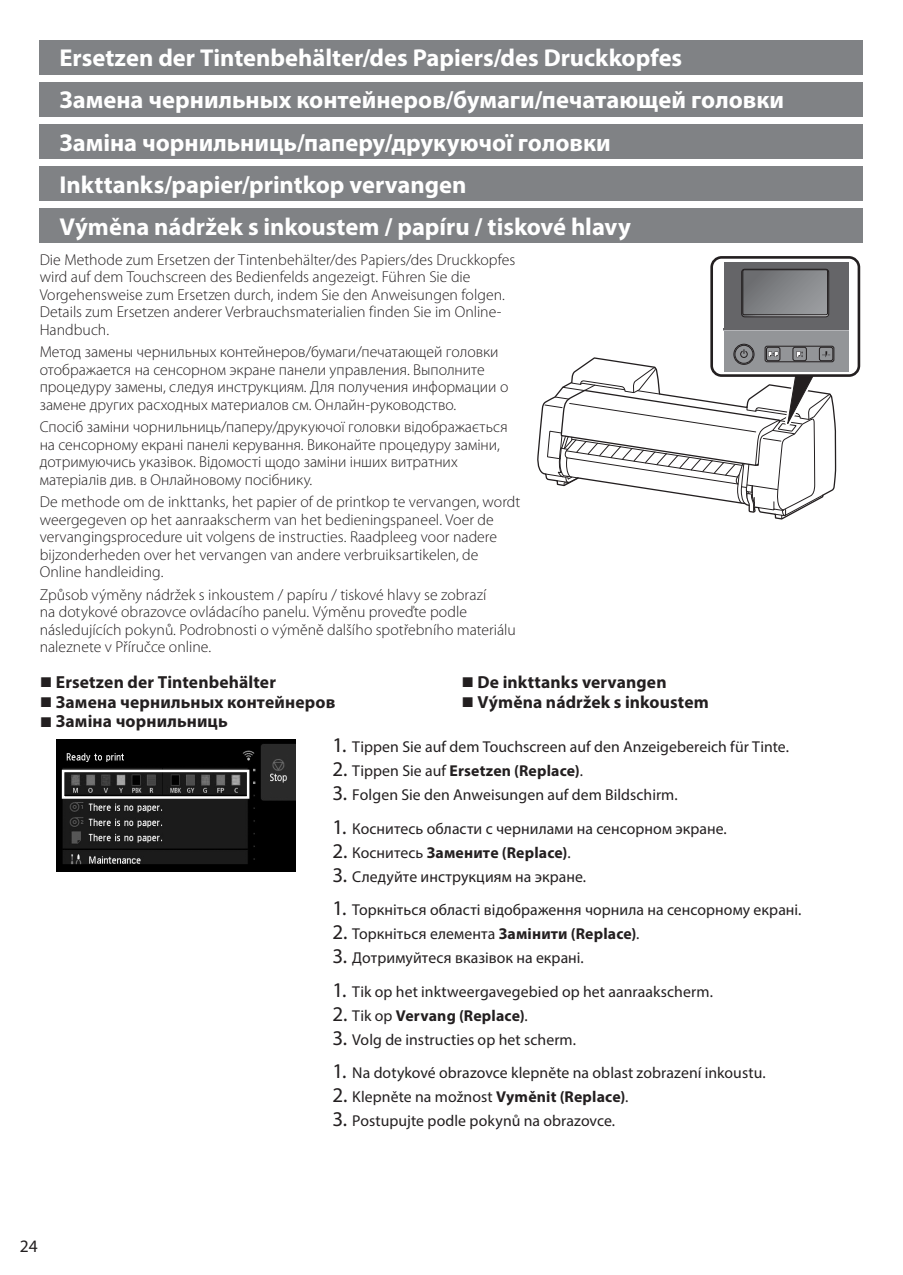
<style>
.page{position:relative;width:903px;height:1275px;background:#fff}
.page>*{position:absolute;margin:0;border:0;box-sizing:border-box;transform-origin:0 0}
.t1{font:700 24.5px/42.2px "Myriad Pro";color:#fff}
.t2{font:700 17.5px "Myriad Pro";letter-spacing:.01em;color:#231f20}
.t3{font:17.5px "Myriad Pro";color:#231f20}
.t4{font:300 15.75px/17.5px "Myriad Pro";color:#231f20}
.t5{font:15.75px "Myriad Pro";letter-spacing:.005em;color:#231f20}
.t6{font:700 15.75px "Myriad Pro";letter-spacing:.01em;color:#231f20}
.s1{font-family:"Arial";font-size:21px}
.s2{font-size:21px}
.s3{font-weight:400;font-size:21px}
.s4{font-weight:400}
.s5{font-weight:700}
</style>
<div class="page">
<div style="left:40px;top:40px;width:823px;height:34px;background:#808285"></div>
<div style="left:40px;top:82px;width:823px;height:35px;background:#808285"></div>
<div style="left:40px;top:166px;width:823px;height:35px;background:#808285"></div>
<div style="left:40px;top:208px;width:823px;height:35px;background:#808285"></div>
<img style="left:57px;top:739px;width:238px;height:132px">
<div style="left:62px;top:770px;width:187px;height:29px;border:2px solid #fff"></div>
<svg style="left:544px;top:260px;width:317px;height:259px"></svg>
<div style="left:710px;top:256px;width:150px;height:121px;border:3px solid #231f20;border-radius:10px"></div>
<div style="left:40px;top:124px;width:823px;height:35px;background:#808285"></div>
<h1 class="t1" style="left:60px;top:36px;width:726px">Ersetzen der Tintenbehälter/des Papiers/des Druckkopfes<br>Замена чернильных контейнеров/бумаги/печатающей головки</h1>
<h1 class="t1" style="left:60px;top:120px;width:553px">Заміна чорнильниць/паперу/друкуючої головки</h1>
<h1 class="t1" style="left:60px;top:163px;width:573px">Inkttanks/papier/printkop vervangen<br>Výměna nádržek s inkoustem / papíru / tiskové hlavy</h1>
<p class="t4" style="left:40px;top:251px;width:477px">Die Methode zum Ersetzen der Tintenbehälter/des Papiers/des Druckkopfes wird auf dem Touchscreen des Bedienfelds angezeigt. Führen Sie die Vorgehensweise zum Ersetzen durch, indem Sie den Anweisungen folgen.<br>Details zum Ersetzen anderer Verbrauchsmaterialien finden Sie im Online-Handbuch.</p>
<p class="t4" style="left:40px;top:344px;width:470px">Метод замены чернильных контейнеров/бумаги/печатающей головки отображается на сенсорном экране панели управления. Выполните процедуру замены, следуя инструкциям. Для получения информации о замене других расходных материалов см. Онлайн-руководство.</p>
<p class="t4" style="left:40px;top:418px;width:469px">Спосіб заміни чорнильниць/паперу/друкуючої головки відображається на сенсорному екрані панелі керування. Виконайте процедуру заміни, дотримуючись указівок. Відомості щодо заміни інших витратних матеріалів див. в Онлайновому посібнику.</p>
<p class="t4" style="left:40px;top:493px;width:482px">De methode om de inkttanks, het papier of de printkop te vervangen, wordt weergegeven op het aanraakscherm van het bedieningspaneel. Voer de vervangingsprocedure uit volgens de instructies. Raadpleeg voor nadere bijzonderheden over het vervangen van andere verbruiksartikelen, de Online handleiding.</p>
<p class="t4" style="left:40px;top:586px;width:478px">Způsob výměny nádržek s inkoustem / papíru / tiskové hlavy se zobrazí<br>na dotykové obrazovce ovládacího panelu. Výměnu proveďte podle následujících pokynů. Podrobnosti o výměně dalšího spotřebního materiálu naleznete v Příručce online.</p>
<p class="t2" style="left:40px;top:671px;width:238px"><span class="s1">■</span> Ersetzen der Tintenbehälter</p>
<p class="t2" style="left:40px;top:691px;width:297px"><span class="s1">■</span> Замена чернильных контейнеров</p>
<p class="t2" style="left:461px;top:671px;width:207px"><span class="s1">■</span> De inkttanks vervangen</p>
<p class="t2" style="left:461px;top:691px;width:249px"><span class="s1">■</span> Výměna nádržek s inkoustem</p>
<p class="t5" style="left:332px;top:737px;width:458px"><span class="s2">1.</span> Tippen Sie auf dem Touchscreen auf den Anzeigebereich für Tinte.</p>
<p class="t6" style="left:332px;top:761px;width:252px"><span class="s3">2.</span> <span class="s4">Tippen Sie auf</span> Ersetzen (Replace)<span class="s4">.</span></p>
<p class="t5" style="left:332px;top:785px;width:347px"><span class="s2">3.</span> Folgen Sie den Anweisungen auf dem Bildschirm.</p>
<p class="t5" style="left:332px;top:819px;width:396px"><span class="s2">1.</span> Коснитесь области с чернилами на сенсорном экране.</p>
<p class="t6" style="left:332px;top:842px;width:240px"><span class="s3">2.</span> <span class="s4">Коснитесь</span> Замените (Replace)<span class="s4">.</span></p>
<p class="t5" style="left:332px;top:867px;width:255px"><span class="s2">3.</span> Следуйте инструкциям на экране.</p>
<p class="t5" style="left:332px;top:900px;width:470px"><span class="s2">1.</span> Торкніться області відображення чорнила на сенсорному екрані.</p>
<p class="t5" style="left:332px;top:924px;width:309px"><span class="s2">2.</span> Торкніться елемента <span class="s5">Замінити (Replace)</span>.</p>
<p class="t5" style="left:332px;top:948px;width:253px"><span class="s2">3.</span> Дотримуйтеся вказівок на екрані.</p>
<p class="t5" style="left:332px;top:982px;width:382px"><span class="s2">1.</span> Tik op het inktweergavegebied op het aanraakscherm.</p>
<p class="t6" style="left:332px;top:1005px;width:197px"><span class="s3">2.</span> <span class="s4">Tik op</span> Vervang (Replace)<span class="s4">.</span></p>
<p class="t5" style="left:332px;top:1030px;width:245px"><span class="s2">3.</span> Volg de instructies op het scherm.</p>
<p class="t5" style="left:332px;top:1063px;width:435px"><span class="s2">1.</span> Na dotykové obrazovce klepněte na oblast zobrazení inkoustu.</p>
<p class="t5" style="left:332px;top:1087px;width:297px"><span class="s2">2.</span> Klepněte na možnost <span class="s5">Vyměnit (Replace)</span>.</p>
<p class="t5" style="left:332px;top:1111px;width:284px"><span class="s2">3.</span> Postupujte podle pokynů na obrazovce.</p>
<p class="t2" style="left:40px;top:710px;width:190px"><span class="s1">■</span> Заміна чорнильниць</p>
<p class="t3" style="left:20px;top:1236px;width:19px">24</p>
</div>
